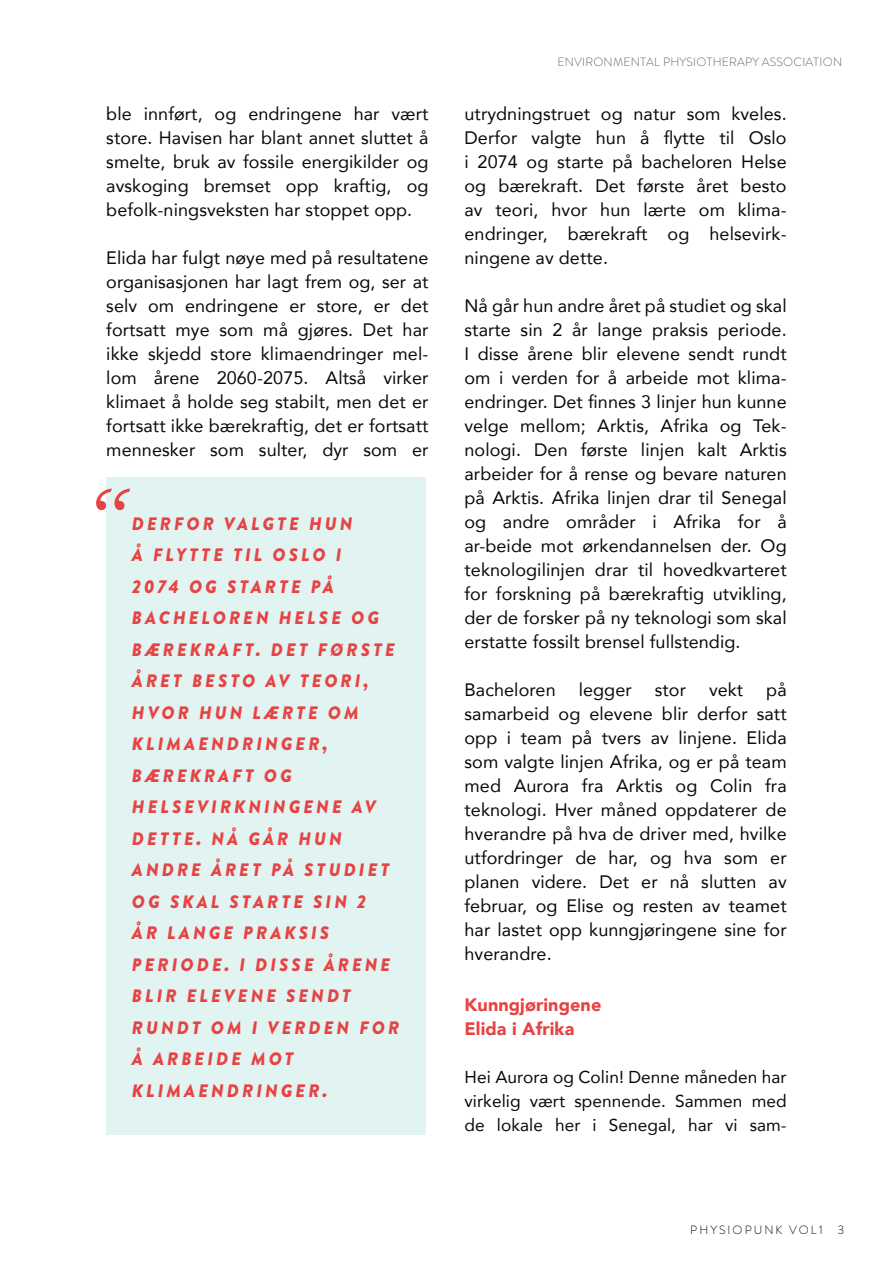
<style>
.page{position:relative;width:893px;height:1263px;background:#fff}
.page>*{position:absolute;margin:0;border:0;box-sizing:border-box;transform-origin:0 0}
.t1{font:18px/24px "Avenir";letter-spacing:.005em;color:#080a0a;text-align:justify}
.t2{font:italic 900 18px/31.5px "Brandon Text";letter-spacing:.17em;color:#e74344}
.t3{font:900 18px/24px "Avenir";letter-spacing:.005em;color:#e74344}
.t4{font:17.25px/24px "Avenir";letter-spacing:.005em;color:#080a0a;text-align:justify}
.t5{font:300 12px "Brandon Text";letter-spacing:.02em;color:#686665}
.t6{font:300 12px "Brandon Text";letter-spacing:.17em;color:#0b0c0c}
</style>
<div class="page">
<div style="left:106px;top:477px;width:320px;height:657px;background:#e1f4f2"></div>
<svg style="left:96px;top:489px;width:34px;height:21px"></svg>
<p class="t1" style="left:106px;top:102px;width:324px">ble innført, og endringene har vært store. Havisen har blant annet sluttet å smelte, bruk av fossile energikilder og avskoging bremset opp kraftig, og befolk-ningsveksten har stoppet opp.</p>
<p class="t1" style="left:106px;top:246px;width:324px">Elida har fulgt nøye med på resultatene organisasjonen har lagt frem og, ser at selv om endringene er store, er det fortsatt mye som må gjøres. Det har ikke skjedd store klimaendringer mel&shy;lom årene 2060-2075. Altså virker klimaet å holde seg stabilt, men det er fortsatt ikke bærekraftig, det er fortsatt mennesker som sulter, dyr som er</p>
<p class="t2" style="left:132px;top:510px;width:269px">DERFOR VALGTE HUN<br>Å FLYTTE TIL OSLO I<br>2074 OG STARTE PÅ<br>BACHELOREN HELSE OG<br>BÆREKRAFT. DET FØRSTE<br>ÅRET BESTO AV TEORI,<br>HVOR HUN LÆRTE OM<br>KLIMAENDRINGER,<br>BÆREKRAFT OG<br>HELSEVIRKNINGENE AV<br>DETTE. NÅ GÅR HUN<br>ANDRE ÅRET PÅ STUDIET<br>OG SKAL STARTE SIN 2<br>ÅR LANGE PRAKSIS<br>PERIODE. I DISSE ÅRENE<br>BLIR ELEVENE SENDT<br>RUNDT OM I VERDEN FOR<br>Å ARBEIDE MOT<br>KLIMAENDRINGER.</p>
<p class="t5" style="left:558px;top:57px;width:286px">ENVIRONMENTAL PHYSIOTHERAPY ASSOCIATION</p>
<p class="t1" style="left:464px;top:102px;width:324px">utrydningstruet og natur som kveles.<br>Derfor valgte hun å flytte til Oslo i 2074 og starte på bacheloren Helse og bærekraft. Det første året besto av teori, hvor hun lærte om klima&shy;endringer, bærekraft og helsevirk&shy;ningene av dette.</p>
<p class="t1" style="left:464px;top:294px;width:324px">Nå går hun andre året på studiet og skal starte sin 2 år lange praksis periode.<br>I disse årene blir elevene sendt rundt om i verden for å arbeide mot klima&shy;endringer. Det finnes 3 linjer hun kunne velge mellom; Arktis, Afrika og Tek&shy;nologi. Den første linjen kalt Arktis arbeider for å rense og bevare naturen på Arktis. Afrika linjen drar til Senegal og andre områder i Afrika for å ar-beide mot ørkendannelsen der. Og teknologilinjen drar til hovedkvarteret for forskning på bærekraftig utvikling, der de forsker på ny teknologi som skal erstatte fossilt brensel fullstendig.</p>
<p class="t1" style="left:464px;top:678px;width:93px">Bacheloren</p>
<p class="t1" style="left:579px;top:678px;width:55px">legger</p>
<p class="t1" style="left:655px;top:678px;width:33px">stor</p>
<p class="t1" style="left:709px;top:678px;width:36px">vekt</p>
<p class="t1" style="left:464px;top:678px;width:324px;text-indent:302px">på samarbeid og elevene blir derfor satt opp i team på tvers av linjene. Elida som valgte linjen Afrika, og er på team med Aurora fra Arktis og Colin fra teknologi. Hver måned oppdaterer de hverandre på hva de driver med, hvilke utfordringer de har, og hva som er planen videre. Det er nå slutten av februar, og Elise og resten av teamet har lastet opp kunngjøringene sine for hverandre.</p>
<p class="t3" style="left:464px;top:993px;width:138px">Kunngjøringene<br>Elida i Afrika</p>
<p class="t4" style="left:464px;top:1065px;width:324px">Hei Aurora og Colin! Denne måneden har virkelig vært spennende. Sammen med de lokale her i Senegal, har vi sam-</p>
<p class="t6" style="left:690px;top:1225px;width:155px">PHYSIOPUNK VOL1 3</p>
</div>
